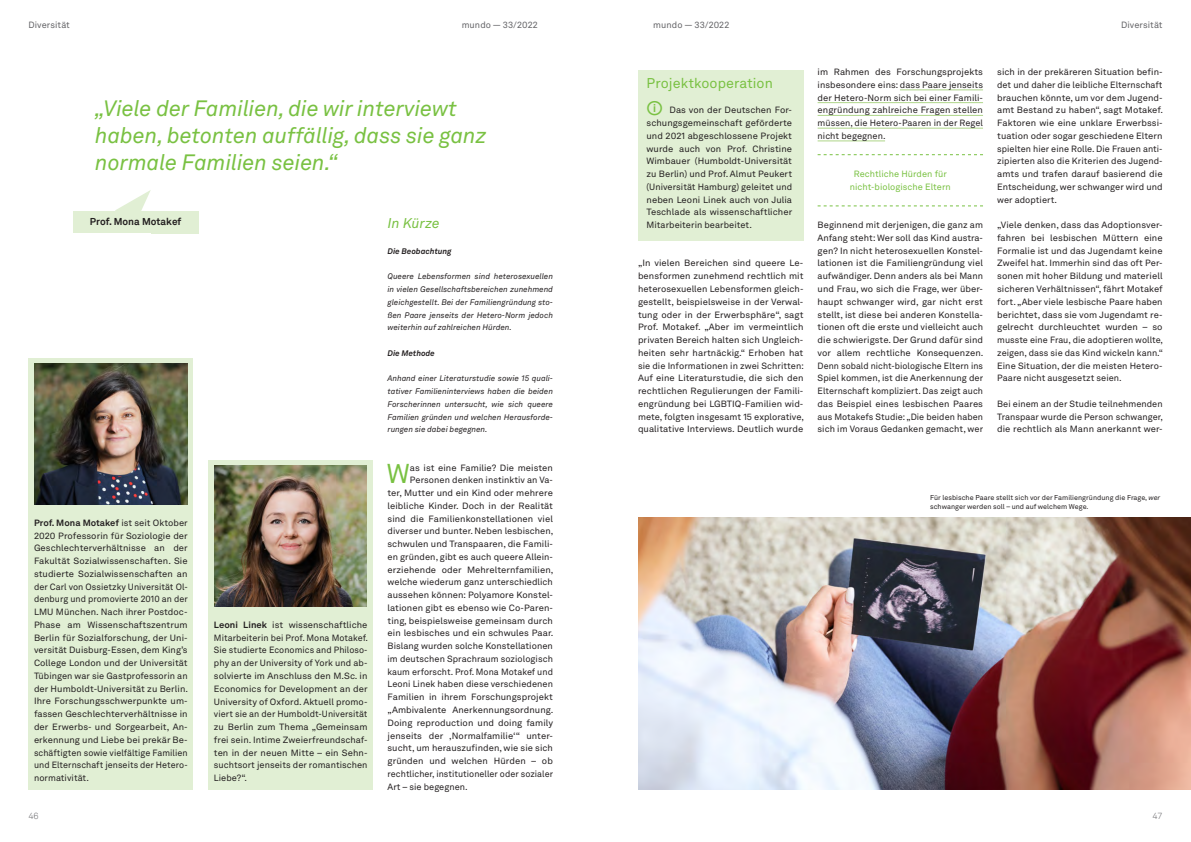
<style>
.page{position:relative;width:1191px;height:842px;background:#fff}
.page>*{position:absolute;margin:0;border:0;box-sizing:border-box;transform-origin:0 0}
.t1{font:27px "Akkurat LL";color:#79c142}
.t2{font:italic 22px/27px "Akkurat LL";letter-spacing:-.005em;color:#79c142}
.t3{font:14px "Akkurat LL";letter-spacing:.005em;color:#79c142}
.t4{font:italic 14px "Akkurat LL";letter-spacing:-.005em;color:#79c142}
.t5{font:700 11px "Akkurat LL";color:#79c142}
.t6{font:700 10px "Akkurat";letter-spacing:.005em;color:#231f20}
.t7{font:9px/12.8px "Akkurat LL";letter-spacing:.005em;color:#231f20;text-align:justify}
.t8{font:9px "Akkurat LL";letter-spacing:.01em;color:#636366}
.t9{font:9px/12.8px "Akkurat LL";letter-spacing:.005em;color:#79c142;text-align:center}
.t10{font:300 9px "Akkurat";color:#636366}
.t11{font:italic 8px/12.8px "Akkurat LL";letter-spacing:.005em;color:#231f20;text-align:justify}
.t12{font:italic 700 8px "Akkurat LL";letter-spacing:.005em;color:#231f20}
.t13{font:7px/8.5px "Akkurat LL";letter-spacing:.005em;color:#231f20}
.s1{font-weight:700}
.s2{font-weight:700;font-size:15px;color:#79c142}
.s3{font-style:italic}
</style>
<div class="page">
<img style="left:638px;top:517px;width:553px;height:272px">
<div style="left:28px;top:358px;width:165px;height:431px;background:#e1efd4"></div>
<img style="left:35px;top:364px;width:152px;height:140px">
<div style="left:208px;top:460px;width:165px;height:329px;background:#e1efd4"></div>
<img style="left:214px;top:466px;width:153px;height:140px">
<svg style="left:115px;top:190px;width:36px;height:21px"></svg>
<div style="left:73px;top:211px;width:125px;height:22px;background:#e1efd4"></div>
<hr style="left:900px;top:89px;width:83px;height:1px;background:#aed589">
<hr style="left:817px;top:102px;width:166px;height:1px;background:#aed589">
<hr style="left:817px;top:115px;width:166px;height:1px;background:#aed589">
<hr style="left:817px;top:128px;width:166px;height:1px;background:#aed589">
<hr style="left:817px;top:140px;width:68px;height:1px;background:#aed589">
<svg style="left:817px;top:154px;width:166px;height:1px"></svg>
<svg style="left:817px;top:206px;width:166px;height:1px"></svg>
<div style="left:638px;top:71px;width:165px;height:170px;background:#e1efd4"></div>
<p class="t8" style="left:28px;top:19px;width:43px">Diversität</p>
<p class="t8" style="left:462px;top:19px;width:78px">mundo — 33/2022</p>
<p class="t8" style="left:1121px;top:19px;width:43px">Diversität</p>
<p class="t8" style="left:653px;top:19px;width:78px">mundo — 33/2022</p>
<h2 class="t2" style="left:95px;top:93px;width:393px">„Viele der Familien, die wir interviewt haben, betonten auffällig, dass sie ganz normale Familien seien.“</h2>
<p class="t6" style="left:90px;top:215px;width:93px">Prof. Mona Motakef</p>
<p class="t7" style="left:34px;top:516px;width:156px"><span class="s1">Prof. Mona Motakef</span> ist seit Oktober 2020 Professorin für Soziologie der Geschlechterverhältnisse an der Fakultät Sozialwissenschaften. Sie studierte Sozialwissenschaften an der Carl von Ossietzky Universität Ol&shy;denburg und promovierte 2010 an der LMU München. Nach ihrer Postdoc-Phase am Wissenschaftszentrum Berlin für Sozialforschung, der Uni&shy;versität Duisburg-Essen, dem King’s College London und der Universität Tübingen war sie Gastprofessorin an der Humboldt-Universität zu Berlin.<br>Ihre Forschungsschwerpunkte um&shy;fassen Geschlechterverhältnisse in der Erwerbs- und Sorgearbeit, An&shy;erkennung und Liebe bei prekär Be&shy;schäftigten sowie vielfältige Familien und Elternschaft jenseits der Hetero&shy;normativität.</p>
<p class="t7" style="left:214px;top:618px;width:156px"><span class="s1">Leoni Linek</span> ist wissenschaftliche Mitarbeiterin bei Prof. Mona Motakef.<br>Sie studierte Economics and Philoso&shy;phy an der University of York und ab&shy;solvierte im Anschluss den M.Sc. in Economics for Development an der University of Oxford. Aktuell promo&shy;viert sie an der Humboldt-Universität zu Berlin zum Thema „Gemeinsam frei sein. Intime Zweierfreundschaf&shy;ten in der neuen Mitte – ein Sehn&shy;suchtsort jenseits der romantischen Liebe?“.</p>
<h3 class="t4" style="left:387px;top:213px;width:53px">In Kürze</h3>
<p class="t12" style="left:387px;top:245px;width:65px">Die Beobachtung</p>
<p class="t11" style="left:387px;top:270px;width:167px">Queere Lebensformen sind heterosexuellen in vielen Gesellschaftsbereichen zunehmend gleichgestellt. Bei der Familiengründung sto&shy;ßen Paare jenseits der Hetero-Norm jedoch weiterhin auf zahlreichen Hürden.</p>
<p class="t12" style="left:387px;top:347px;width:49px">Die Methode</p>
<p class="t11" style="left:387px;top:372px;width:167px">Anhand einer Literaturstudie sowie 15 quali&shy;tativer Familieninterviews haben die beiden Forscherinnen untersucht, wie sich queere Familien gründen und welchen Herausforde&shy;rungen sie dabei begegnen.</p>
<h1 class="t1" style="left:387px;top:454px;width:24px">W</h1>
<p class="t7" style="left:410px;top:461px;width:144px">as ist eine Familie? Die meisten</p>
<p class="t7" style="left:410px;top:473px;width:144px">Personen denken instinktiv an Va-</p>
<p class="t7" style="left:387px;top:486px;width:167px">ter, Mutter und ein Kind oder mehrere</p>
<p class="t7" style="left:387px;top:499px;width:167px">leibliche Kinder. Doch in der Realität</p>
<p class="t7" style="left:387px;top:512px;width:167px">sind die Familienkonstellationen viel</p>
<p class="t7" style="left:387px;top:524px;width:167px">diverser und bunter. Neben lesbischen,</p>
<p class="t7" style="left:387px;top:537px;width:167px">schwulen und Transpaaren, die Famili-</p>
<p class="t7" style="left:387px;top:550px;width:167px">en gründen, gibt es auch queere Allein-</p>
<p class="t7" style="left:387px;top:563px;width:167px">erziehende oder Mehrelternfamilien,</p>
<p class="t7" style="left:387px;top:575px;width:167px">welche wiederum ganz unterschiedlich</p>
<p class="t7" style="left:387px;top:588px;width:167px">aussehen können: Polyamore Konstel-</p>
<p class="t7" style="left:387px;top:601px;width:167px">lationen gibt es ebenso wie Co-Paren-</p>
<p class="t7" style="left:387px;top:614px;width:167px">ting, beispielsweise gemeinsam durch</p>
<p class="t7" style="left:387px;top:626px;width:167px">ein lesbisches und ein schwules Paar.</p>
<p class="t7" style="left:387px;top:639px;width:167px">Bislang wurden solche Konstellationen</p>
<p class="t7" style="left:387px;top:652px;width:167px">im deutschen Sprachraum soziologisch</p>
<p class="t7" style="left:387px;top:665px;width:167px">kaum erforscht. Prof. Mona Motakef und</p>
<p class="t7" style="left:387px;top:677px;width:167px">Leoni Linek haben diese verschiedenen</p>
<p class="t7" style="left:387px;top:690px;width:167px">Familien in ihrem Forschungsprojekt</p>
<p class="t7" style="left:387px;top:703px;width:167px">„Ambivalente Anerkennungsordnung.</p>
<p class="t7" style="left:387px;top:716px;width:167px">Doing reproduction und doing family</p>
<p class="t7" style="left:387px;top:728px;width:167px">jenseits der ‚Normalfamilie‘“ unter-</p>
<p class="t7" style="left:387px;top:741px;width:167px">sucht, um herauszufinden, wie sie sich</p>
<p class="t7" style="left:387px;top:754px;width:167px">gründen und welchen Hürden – ob</p>
<p class="t7" style="left:387px;top:767px;width:167px">rechtlicher, institutioneller oder sozialer</p>
<p class="t7" style="left:387px;top:779px;width:82px">Art – sie begegnen.</p>
<h3 class="t3" style="left:646px;top:73px;width:128px">Projektkooperation</h3>
<p class="t7" style="left:646px;top:103px;width:147px"><span class="s2">○</span> Das von der Deutschen For&shy;schungsgemeinschaft geförderte und 2021 abgeschlossene Projekt wurde auch von Prof. Christine Wimbauer (Humboldt-Universität zu Berlin) und Prof. Almut Peukert (Universität Hamburg) geleitet und neben Leoni Linek auch von Julia Teschlade als wissenschaftlicher Mitarbeiterin bearbeitet.</p>
<p class="t5" style="left:653px;top:100px;width:5px">i</p>
<p class="t7" style="left:638px;top:256px;width:167px">„In vielen Bereichen sind queere Le&shy;bensformen zunehmend rechtlich mit heterosexuellen Lebensformen gleich&shy;gestellt, beispielsweise in der Verwal&shy;tung oder in der Erwerbsphäre“, sagt Prof. Motakef. „Aber im vermeintlich privaten Bereich halten sich Ungleich&shy;heiten sehr hartnäckig.“ Erhoben hat sie die Informationen in zwei Schritten:<br>Auf eine Literaturstudie, die sich den rechtlichen Regulierungen der Famili&shy;engründung bei LGBTIQ-Familien wid&shy;mete, folgten insgesamt 15 explorative, qualitative Interviews. Deutlich wurde</p>
<p class="t7" style="left:817px;top:65px;width:167px">im Rahmen des Forschungsprojekts insbesondere eins: dass Paare jenseits der Hetero-Norm sich bei einer Famili&shy;engründung zahlreiche Fragen stellen müssen, die Hetero-Paaren in der Regel nicht begegnen.</p>
<p class="t9" style="left:849px;top:167px;width:103px">Rechtliche Hürden für nicht-biologische Eltern</p>
<p class="t7" style="left:817px;top:218px;width:167px">Beginnend mit derjenigen, die ganz am Anfang steht: Wer soll das Kind austra&shy;gen? In nicht heterosexuellen Konstel&shy;lationen ist die Familiengründung viel aufwändiger. Denn anders als bei Mann und Frau, wo sich die Frage, wer über&shy;haupt schwanger wird, gar nicht erst stellt, ist diese bei anderen Konstella&shy;tionen oft die erste und vielleicht auch die schwierigste. Der Grund dafür sind vor allem rechtliche Konsequenzen.<br>Denn sobald nicht-biologische Eltern ins Spiel kommen, ist die Anerkennung der Elternschaft kompliziert. Das zeigt auch das Beispiel eines lesbischen Paares aus Motakefs Studie: „Die beiden haben sich im Voraus Gedanken gemacht, wer</p>
<p class="t7" style="left:997px;top:65px;width:167px">sich in der prekäreren Situation befin&shy;det und daher die leibliche Elternschaft brauchen könnte, um vor dem Jugend&shy;amt Bestand zu haben“, sagt Motakef.<br>Faktoren wie eine unklare Erwerbssi&shy;tuation oder sogar geschiedene Eltern spielten hier eine Rolle. Die Frauen anti&shy;zipierten also die Kriterien des Jugend&shy;amts und trafen darauf basierend die Entscheidung, wer schwanger wird und wer adoptiert.</p>
<p class="t7" style="left:997px;top:218px;width:167px">„Viele denken, dass das Adoptionsver&shy;fahren bei lesbischen Müttern eine Formalie ist und das Jugendamt keine Zweifel hat. Immerhin sind das oft Per&shy;sonen mit hoher Bildung und materiell sicheren Verhältnissen“, fährt Motakef fort. „Aber viele lesbische Paare haben berichtet, dass sie vom Jugendamt re&shy;gelrecht durchleuchtet wurden – so musste eine Frau, die adoptieren wollte, zeigen, dass sie das Kind wickeln kann.“ Eine Situation, der die meisten Hetero-Paare nicht ausgesetzt seien.</p>
<p class="t7" style="left:997px;top:397px;width:167px">Bei einem an der Studie teilnehmenden Transpaar wurde die Person schwanger, die rechtlich als Mann anerkannt wer-</p>
<p class="t13" style="left:930px;top:493px;width:232px">Für lesbische Paare stellt sich vor der Familiengründung die Frage, <span class="s3">wer </span>schwanger werden soll – und auf welchem Wege.</p>
<p class="t10" style="left:28px;top:811px;width:12px">46</p>
<p class="t10" style="left:1152px;top:811px;width:12px">47</p>
</div>
